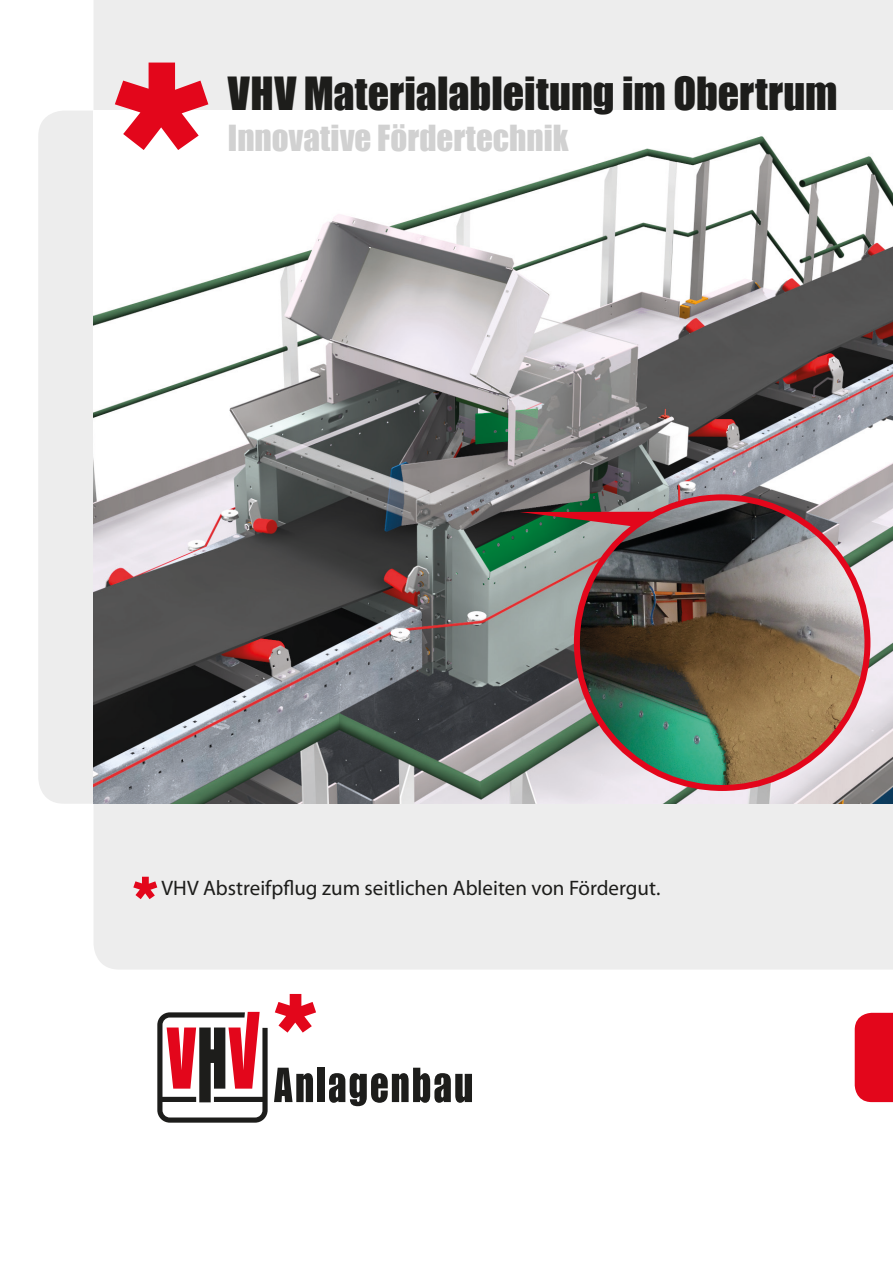
<style>
.page{position:relative;width:893px;height:1263px;background:#fff}
.page>*{position:absolute;margin:0;border:0;box-sizing:border-box;transform-origin:0 0}
.t1{font:42px "Impact";color:#1d1d1b}
.t2{font:33px "Impact";color:#d1d1d1}
.t3{font:21px "Myriad Pro";color:#1d1d1b}
</style>
<div class="page">
<div style="left:38px;top:111px;width:142px;height:693px;background:#ededed;border-radius:26px"></div>
<div style="left:94px;top:0;width:799px;height:969px;background:#ededed"></div>
<img style="left:94px;top:111px;width:799px;height:693px">
<svg style="left:275px;top:994px;width:41px;height:38px"></svg>
<svg style="left:274px;top:1068px;width:39px;height:34px"></svg>
<div style="left:317px;top:1068px;width:8px;height:34px;background:#1d1d1b"></div>
<svg style="left:329px;top:1068px;width:143px;height:38px"></svg>
<svg style="left:157px;top:1012px;width:111px;height:111px"></svg>
<svg style="left:115px;top:63px;width:93px;height:87px;background:#eb6e7a"></svg>
<div style="left:855px;top:1013px;width:38px;height:89px;background:#e3061b"></div>
<svg style="left:133px;top:877px;width:24px;height:22px"></svg>
<img style="left:577px;top:497px;width:290px;height:291px;border-radius:145px">
<svg style="left:520px;top:512px;width:133px;height:14px;background:#90312e"></svg>
<h1 class="t1" style="left:228px;top:61px;width:611px">VHV Materialableitung im Obertrum</h1>
<h2 class="t2" style="left:228px;top:112px;width:342px">Innovative Fördertechnik</h2>
<p class="t3" style="left:162px;top:875px;width:500px">VHV Abstreifpflug zum seitlichen Ableiten von Fördergut.</p>
</div>
